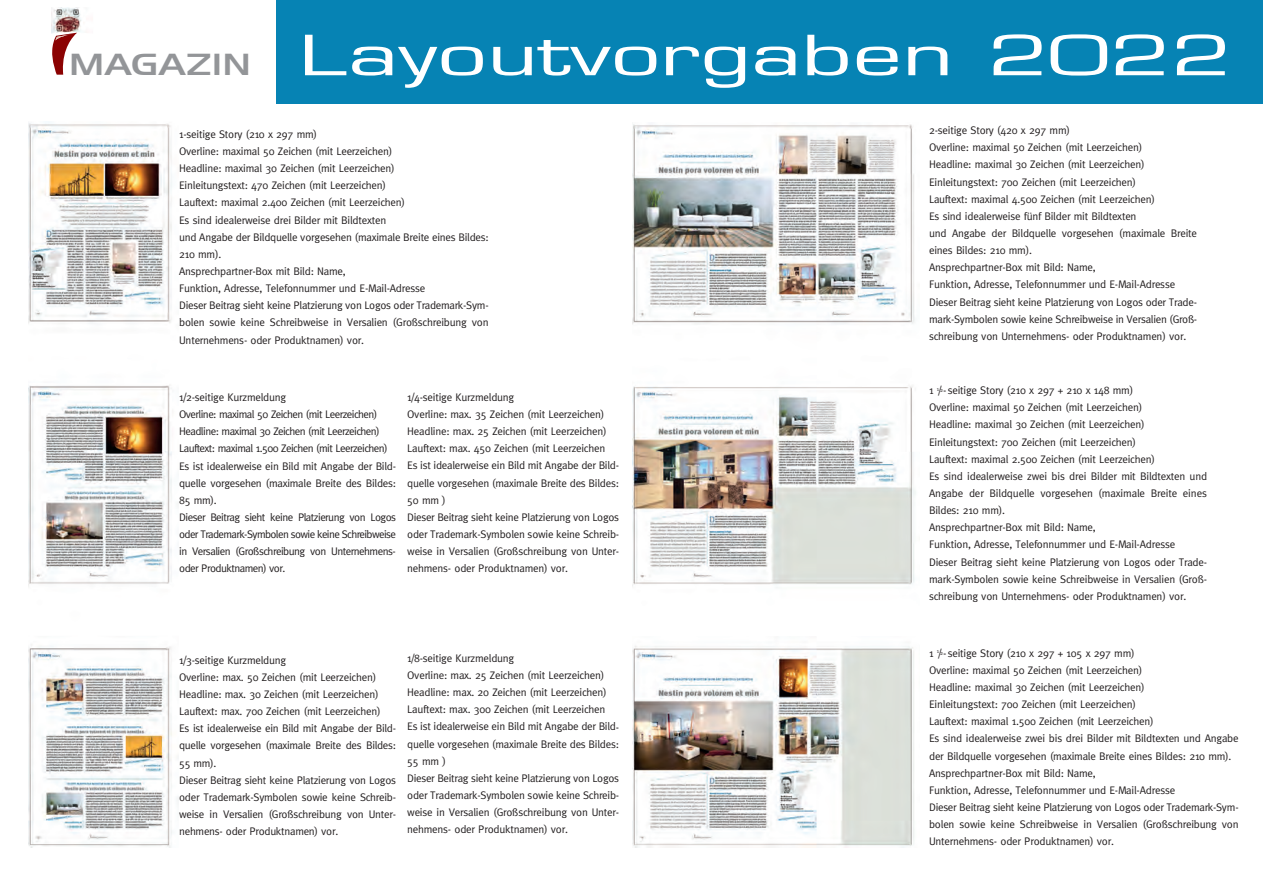
<style>
.page{position:relative;width:1263px;height:893px;background:#fff}
.page>*{position:absolute;margin:0;border:0;box-sizing:border-box;transform-origin:0 0}
.t1{font:54px "Eurostile";color:#fff;scale:1.64 1}
.t2{font:500 31.95px "Handel Gothic D";color:#939598;scale:1.25 1}
.t3{font:10.95px/17.1px "Meta";letter-spacing:-.02em;color:#231f20}
.t4{font:10.95px/17.1px "Meta";letter-spacing:-.05em;color:#231f20}
</style>
<div class="page">
<div style="left:0;top:0;width:1263px;height:104px;background:#0683b4"></div>
<img style="left:28px;top:123px;width:150px;height:724px">
<img style="left:632px;top:124px;width:284px;height:724px">
<div style="left:0;top:0;width:275px;height:104px;background:#fff"></div>
<svg style="left:52px;top:34px;width:24px;height:41px"></svg>
<img style="left:55px;top:34px;width:17px;height:7px">
<img style="left:51px;top:7px;width:31px;height:27px">
<h2 class="t2" style="left:69px;top:45px;width:147px">MAGAZIN</h2>
<h1 class="t1" style="left:298px;top:23px;width:571px">Layoutvorgaben 2022</h1>
<p class="t3" style="left:179px;top:125px;width:311px">1-seitige Story (210 x 297 mm)<br>Overline: maximal 50 Zeichen (mit Leerzeichen)<br>Headline: maximal 30 Zeichen (mit Leerzeichen)<br>Einleitungstext: 470 Zeichen (mit Leerzeichen)<br>Lauftext: maximal 2.400 Zeichen (mit Leerzeichen)<br>Es sind idealerweise drei Bilder mit Bildtexten<br>und Angabe der Bildquelle vorgesehen (maximale Breite eines Bildes:<br>210 mm).<br>Ansprechpartner-Box mit Bild: Name,<br>Funktion, Adresse, Telefonnummer und E-Mail-Adresse<br>Dieser Beitrag sieht keine Platzierung von Logos oder Trademark-Sym&shy;bolen sowie keine Schreibweise in Versalien (Großschreibung von Unternehmens- oder Produktnamen) vor.</p>
<p class="t4" style="left:179px;top:389px;width:219px">1/2-seitige Kurzmeldung<br>Overline: maximal 50 Zeichen (mit Leerzeichen)<br>Headline: maximal 30 Zeichen (mit Leerzeichen)<br>Lauftext: maximal 1.500 Zeichen (mit Leerzeichen)<br>Es ist idealerweise ein Bild mit Angabe der Bild&shy;quelle vorgesehen (maximale Breite des Bildes:<br>85 mm).<br>Dieser Beitrag sieht keine Platzierung von Logos oder Trademark-Symbolen sowie keine Schreibweise in Versalien (Großschreibung von Unternehmens&shy;oder Produktnamen) vor.</p>
<p class="t3" style="left:407px;top:388px;width:213px">1/4-seitige Kurzmeldung<br>Overline: max. 35 Zeichen (mit Leerzeichen)<br>Headline: max. 25 Zeichen (mit Leerzeichen)<br>Lauftext: max. 450 Zeichen (mit Leerzeichen<br>Es ist idealerweise ein Bild mit Angabe der Bild&shy;quelle vorgesehen (maximale Breite des Bildes:<br>50 mm )<br>Dieser Beitrag sieht keine Platzierung von Logos oder Trademark-Symbolen sowie keine Schreib&shy;weise in Versalien (Großschreibung von Unter&shy;nehmens- oder Produktnamen) vor.</p>
<p class="t3" style="left:929px;top:122px;width:270px">2-seitige Story (420 x 297 mm)<br>Overline: maximal 50 Zeichen (mit Leerzeichen)<br>Headline: maximal 30 Zeichen (mit Leerzeichen)<br>Einleitungstext: 700 Zeichen (mit Leerzeichen)<br>Lauftext: maximal 4.500 Zeichen (mit Leerzeichen)<br>Es sind idealerweise fünf Bilder mit Bildtexten<br>und Angabe der Bildquelle vorgesehen (maximale Breite eines Bildes: 210 mm).<br>Ansprechpartner-Box mit Bild: Name,<br>Funktion, Adresse, Telefonnummer und E-Mail-Adresse Dieser Beitrag sieht keine Platzierung von Logos oder Trade&shy;mark-Symbolen sowie keine Schreibweise in Versalien (Groß&shy;schreibung von Unternehmens- oder Produktnamen) vor.</p>
<p class="t3" style="left:929px;top:382px;width:279px">1 <sup>1</sup>/<sup>2</sup>-seitige Story (210 x 297 + 210 x 148 mm)<br>Overline: maximal 50 Zeichen (mit Leerzeichen)<br>Headline: maximal 30 Zeichen (mit Leerzeichen)<br>Einleitungstext: 700 Zeichen (mit Leerzeichen)<br>Lauftext: maximal 2.500 Zeichen (mit Leerzeichen)<br>Es sind idealerweise zwei bis drei Bilder mit Bildtexten und Angabe der Bildquelle vorgesehen (maximale Breite eines Bildes: 210 mm).<br>Ansprechpartner-Box mit Bild: Name,<br>Funktion, Adresse, Telefonnummer und E-Mail-Adresse<br>Dieser Beitrag sieht keine Platzierung von Logos oder Trade&shy;mark-Symbolen sowie keine Schreibweise in Versalien (Groß&shy;schreibung von Unternehmens- oder Produktnamen) vor.</p>
<p class="t3" style="left:179px;top:651px;width:218px">1/3-seitige Kurzmeldung<br>Overline: max. 50 Zeichen (mit Leerzeichen)<br>Headline: max. 30 Zeichen (mit Leerzeichen)<br>Lauftext: max. 700 Zeichen (mit Leerzeichen)<br>Es ist idealerweise ein Bild mit Angabe der Bild&shy;quelle vorgesehen (maximale Breite des Bildes:<br>55 mm).<br>Dieser Beitrag sieht keine Platzierung von Logos oder Trademark-Symbolen sowie keine Schreib&shy;weise in Versalien (Großschreibung von Unter&shy;nehmens- oder Produktnamen) vor.</p>
<p class="t3" style="left:407px;top:649px;width:213px">1/8-seitige Kurzmeldung<br>Overline: max. 25 Zeichen (mit Leerzeichen)<br>Headline: max. 20 Zeichen (mit Leerzeichen)<br>Lauftext: max. 300 Zeichen (mit Leerzeichen<br>Es ist idealerweise ein Bild mit Angabe der Bild&shy;quelle vorgesehen (maximale Breite des Bildes:<br>55 mm )<br>Dieser Beitrag sieht keine Platzierung von Logos oder Trademark-Symbolen sowie keine Schreib&shy;weise in Versalien (Großschreibung von Unter&shy;nehmens- oder Produktnamen) vor.</p>
<p class="t3" style="left:929px;top:644px;width:311px">1 <sup>1</sup>/<sup>2</sup>-seitige Story (210 x 297 + 105 x 297 mm)<br>Overline: maximal 50 Zeichen (mit Leerzeichen)<br>Headline: maximal 30 Zeichen (mit Leerzeichen)<br>Einleitungstext: 700 Zeichen (mit Leerzeichen)<br>Lauftext: maximal 1.500 Zeichen (mit Leerzeichen)<br>Es sind idealerweise zwei bis drei Bilder mit Bildtexten und Angabe der Bildquelle vorgesehen (maximale Breite eines Bildes: 210 mm).<br>Ansprechpartner-Box mit Bild: Name,<br>Funktion, Adresse, Telefonnummer und E-Mail-Adresse<br>Dieser Beitrag sieht keine Platzierung von Logos oder Trademark-Sym&shy;bolen sowie keine Schreibweise in Versalien (Großschreibung von Unternehmens- oder Produktnamen) vor.</p>
</div>
